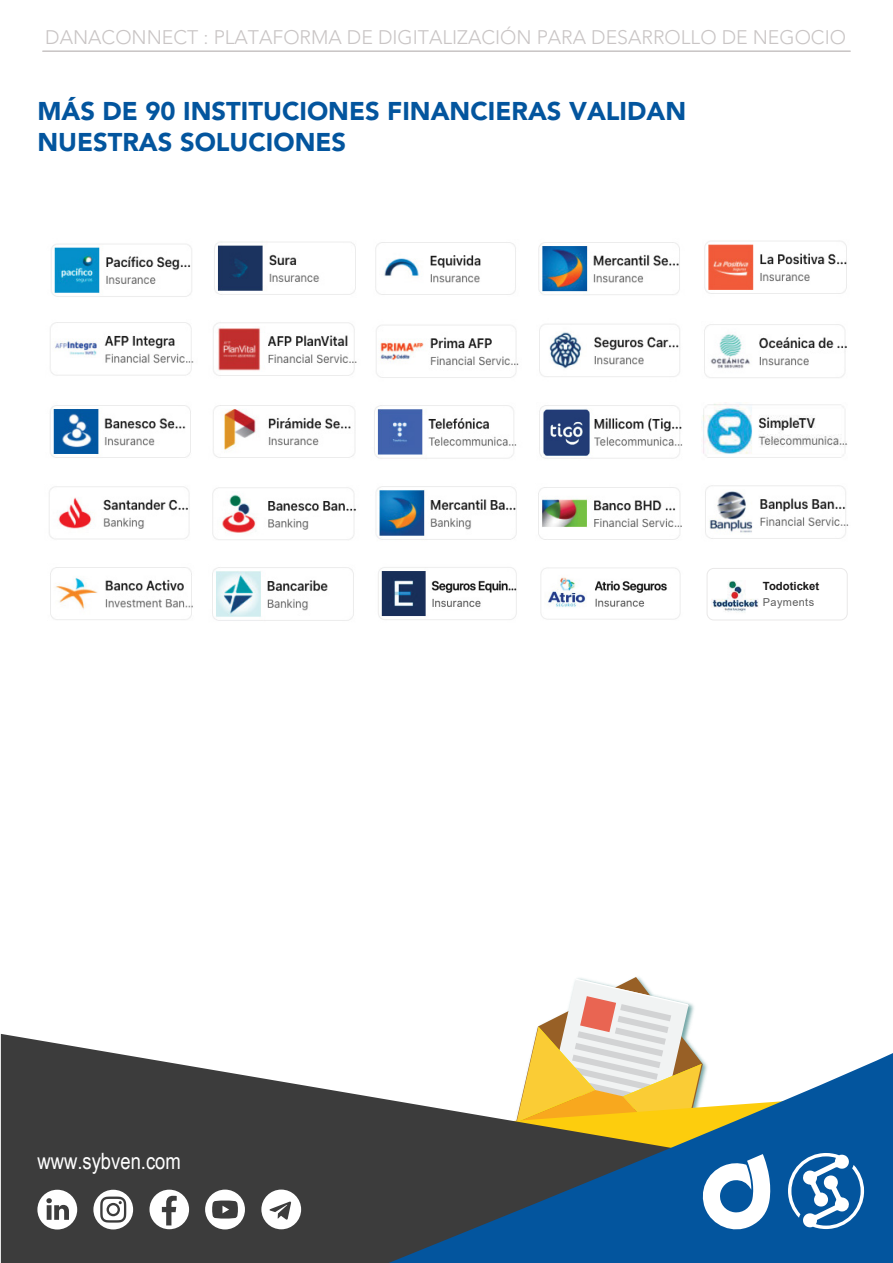
<style>
.page{position:relative;width:893px;height:1263px;background:#fff}
.page>*{position:absolute;margin:0;border:0;box-sizing:border-box;transform-origin:0 0}
.t1{font:900 25.5px/30.6px "Avenir";color:#03559e}
.t2{font:22.5px "Arial Narrow";color:#fff}
.t3{font:300 19.5px "Avenir";color:#c9c5c5}
.t4{font:700 11.25px "Arial";color:#191818}
.t5{font:10.95px "Arial";letter-spacing:.035em;color:#5c5c5c}
</style>
<div class="page">
<svg style="left:1px;top:1034px;width:892px;height:229px;fill:#3c3c3c"></svg>
<svg style="left:788px;top:1153px;width:76px;height:76px"></svg>
<svg style="left:516px;top:977px;width:255px;height:257px"></svg>
<svg style="left:261px;top:1189px;width:40px;height:40px"></svg>
<svg style="left:93px;top:1190px;width:40px;height:39px"></svg>
<svg style="left:149px;top:1190px;width:40px;height:39px"></svg>
<svg style="left:205px;top:1189px;width:40px;height:40px"></svg>
<svg style="left:37px;top:1190px;width:40px;height:39px"></svg>
<hr style="left:42px;top:50px;width:809px;height:2px;background:#c9c5c5">
<img style="left:378px;top:567px;width:139px;height:53px">
<img style="left:538px;top:487px;width:144px;height:53px">
<img style="left:49px;top:486px;width:141px;height:54px">
<img style="left:705px;top:485px;width:144px;height:54px">
<img style="left:212px;top:487px;width:144px;height:53px">
<img style="left:375px;top:486px;width:142px;height:54px">
<img style="left:50px;top:567px;width:143px;height:53px">
<img style="left:212px;top:567px;width:142px;height:54px">
<img style="left:704px;top:324px;width:143px;height:54px">
<img style="left:50px;top:322px;width:144px;height:54px">
<img style="left:213px;top:322px;width:144px;height:54px">
<img style="left:376px;top:325px;width:143px;height:53px">
<img style="left:539px;top:324px;width:141px;height:53px">
<img style="left:375px;top:242px;width:141px;height:53px">
<img style="left:51px;top:244px;width:141px;height:53px">
<img style="left:704px;top:240px;width:143px;height:54px">
<img style="left:214px;top:241px;width:142px;height:54px">
<img style="left:538px;top:242px;width:142px;height:53px">
<img style="left:703px;top:402px;width:145px;height:56px">
<img style="left:374px;top:405px;width:143px;height:54px">
<img style="left:539px;top:405px;width:143px;height:54px">
<img style="left:213px;top:405px;width:143px;height:53px">
<img style="left:50px;top:405px;width:141px;height:53px">
<img style="left:540px;top:567px;width:141px;height:53px">
<img style="left:542px;top:408px;width:48px;height:48px">
<div style="left:707px;top:568px;width:141px;height:52px;border:1px solid #e9e8e8;border-radius:7px"></div>
<img style="left:712px;top:580px;width:46px;height:33px">
<p class="t3" style="left:45px;top:23px;width:802px">DANACONNECT : PLATAFORMA DE DIGITALIZACIÓN PARA DESARROLLO DE NEGOCIO</p>
<h1 class="t1" style="left:37px;top:97px;width:650px">MÁS DE 90 INSTITUCIONES FINANCIERAS VALIDAN<br>NUESTRAS SOLUCIONES</h1>
<p class="t4" style="left:763px;top:578px;width:58px">Todoticket</p>
<p class="t5" style="left:763px;top:595px;width:53px">Payments</p>
<p class="t2" style="left:37px;top:1144px;width:145px">www.sybven.com</p>
</div>
